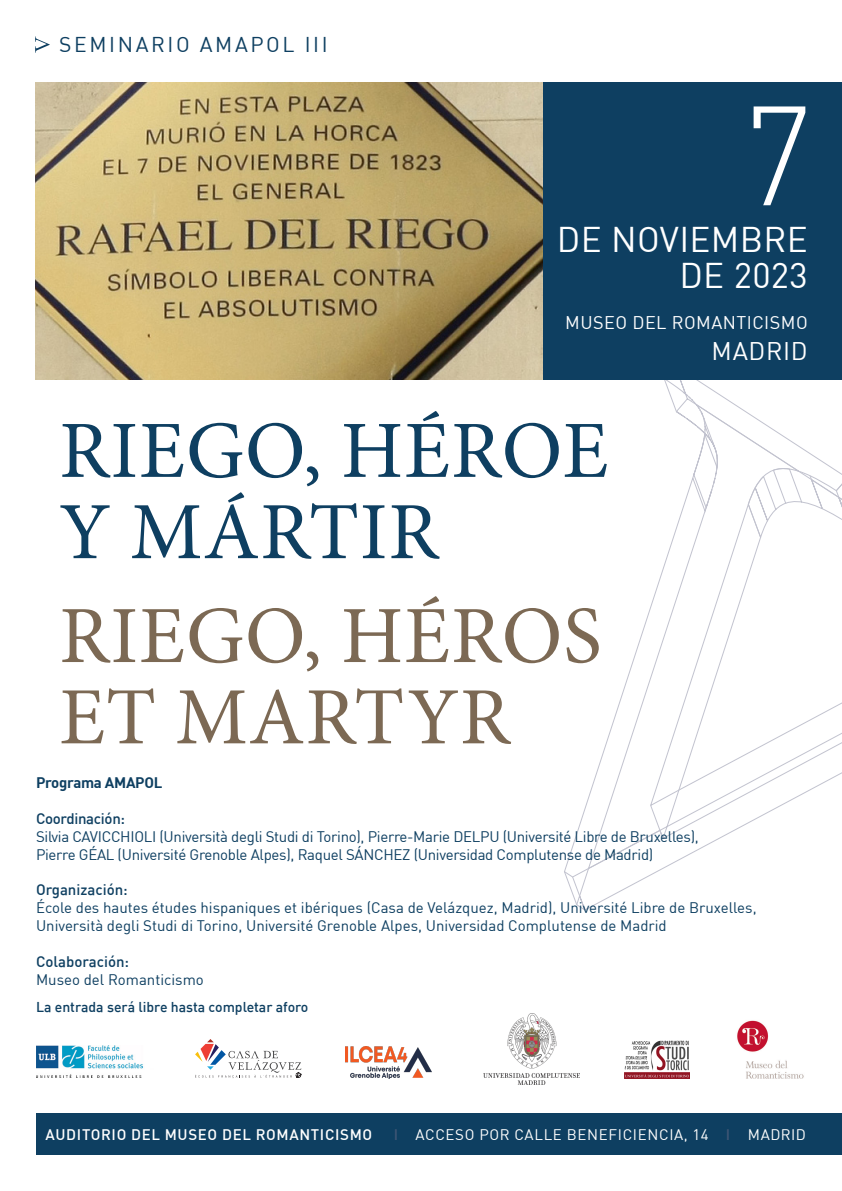
<style>
.page{position:relative;width:842px;height:1191px;background:#fff}
.page>*{position:absolute;margin:0;border:0;box-sizing:border-box;transform-origin:0 0}
.Fecha{font:300 138.7px "DIN";color:#fff}
.t1{font:81.3px/81.3px "Minion Pro";letter-spacing:.01em;color:#7c6954}
.t2{font:81.3px/81.3px "Minion Pro";letter-spacing:.01em;color:#0e3f61}
.Fecha-2{font:35px/36px "DIN";letter-spacing:.01em;color:#fff;text-align:right}
.Fecha-3{font:25px "DIN";letter-spacing:.025em;color:#fff}
.Encabezamiento{font:21px "DIN";letter-spacing:.125em;color:#0e3f61}
.Fecha-4{font:18px "DIN";letter-spacing:.025em;color:#fff}
.t3{font:15px/18px "DIN";letter-spacing:-.01em;color:#0e3f61}
.Fecha-5{font:15px "DIN";letter-spacing:.045em;color:#fff}
.Fecha-6{font:500 15px "DIN";letter-spacing:.045em;color:#fff}
.t4{font:500 15px "DIN";color:#0e3f61}
.t5{font:700 15px "DIN";letter-spacing:-.02em;color:#0e3f61}
.t6{font:500 15px "DIN";letter-spacing:-.02em;color:#0e3f61}
.t7{font:500 14px "DIN";color:#0e3f61}
.s1{font-weight:500;color:#3f5674}
</style>
<div class="page">
<svg style="left:576px;top:702px;width:266px;height:209px"></svg>
<svg style="left:566px;top:877px;width:207px;height:28px"></svg>
<svg style="left:564px;top:568px;width:230px;height:309px"></svg>
<svg style="left:663px;top:380px;width:179px;height:202px"></svg>
<img style="left:35px;top:82px;width:509px;height:298px">
<div style="left:544px;top:82px;width:298px;height:298px;background:#0e3f61"></div>
<svg style="left:35px;top:36px;width:15px;height:17px"></svg>
<div style="left:36px;top:1113px;width:806px;height:42px;background:#0e3f61"></div>
<svg style="left:195px;top:1039px;width:106px;height:39px"></svg>
<img style="left:483px;top:1013px;width:96px;height:71px">
<img style="left:624px;top:1041px;width:65px;height:37px">
<img style="left:737px;top:1020px;width:67px;height:59px">
<img style="left:345px;top:1046px;width:87px;height:32px">
<img style="left:36px;top:1045px;width:107px;height:32px">
<p class="Encabezamiento" style="left:59px;top:31px;width:270px">SEMINARIO AMAPOL III</p>
<p class="Fecha" style="left:742px;top:70px;width:73px">7</p>
<p class="Fecha-2" style="left:557px;top:220px;width:253px">DE NOVIEMBRE<br>DE 2023</p>
<p class="Fecha-4" style="left:565px;top:311px;width:244px">MUSEO DEL ROMANTICISMO</p>
<p class="Fecha-3" style="left:712px;top:335px;width:98px">MADRID</p>
<p class="t2" style="left:59px;top:410px;width:551px">RIEGO, HÉROE<br>Y MÁRTIR</p>
<p class="t1" style="left:59px;top:596px;width:544px">RIEGO, HÉROS<br>ET MARTYR</p>
<p class="t5" style="left:36px;top:772px;width:128px">Programa AMAPOL</p>
<p class="t6" style="left:36px;top:809px;width:91px">Coordinación:</p>
<p class="t3" style="left:36px;top:827px;width:664px">Silvia CAVICCHIOLI (Università degli Studi di Torino), Pierre-Marie DELPU (Université Libre de Bruxelles),<br>Pierre GÉAL (Université Grenoble Alpes), Raquel SÁNCHEZ (Universidad Complutense de Madrid)</p>
<p class="t4" style="left:36px;top:880px;width:93px">Organización:</p>
<p class="t3" style="left:36px;top:898px;width:722px">École des hautes études hispaniques et ibériques (Casa de Velázquez, Madrid), Université Libre de Bruxelles,<br>Università degli Studi di Torino, Université Grenoble Alpes, Universidad Complutense de Madrid</p>
<p class="t4" style="left:36px;top:952px;width:95px">Colaboración:</p>
<p class="t3" style="left:36px;top:970px;width:169px">Museo del Romanticismo</p>
<p class="t7" style="left:36px;top:998px;width:274px">La entrada será libre hasta completar aforo</p>
<p class="Fecha-6" style="left:45px;top:1125px;width:328px">AUDITORIO DEL MUSEO DEL ROMANTICISMO</p>
<p class="Fecha-5" style="left:394px;top:1125px;width:414px"><span class="s1">I</span> ACCESO POR CALLE BENEFICIENCIA, 14 <span class="s1">I</span> MADRID</p>
</div>
